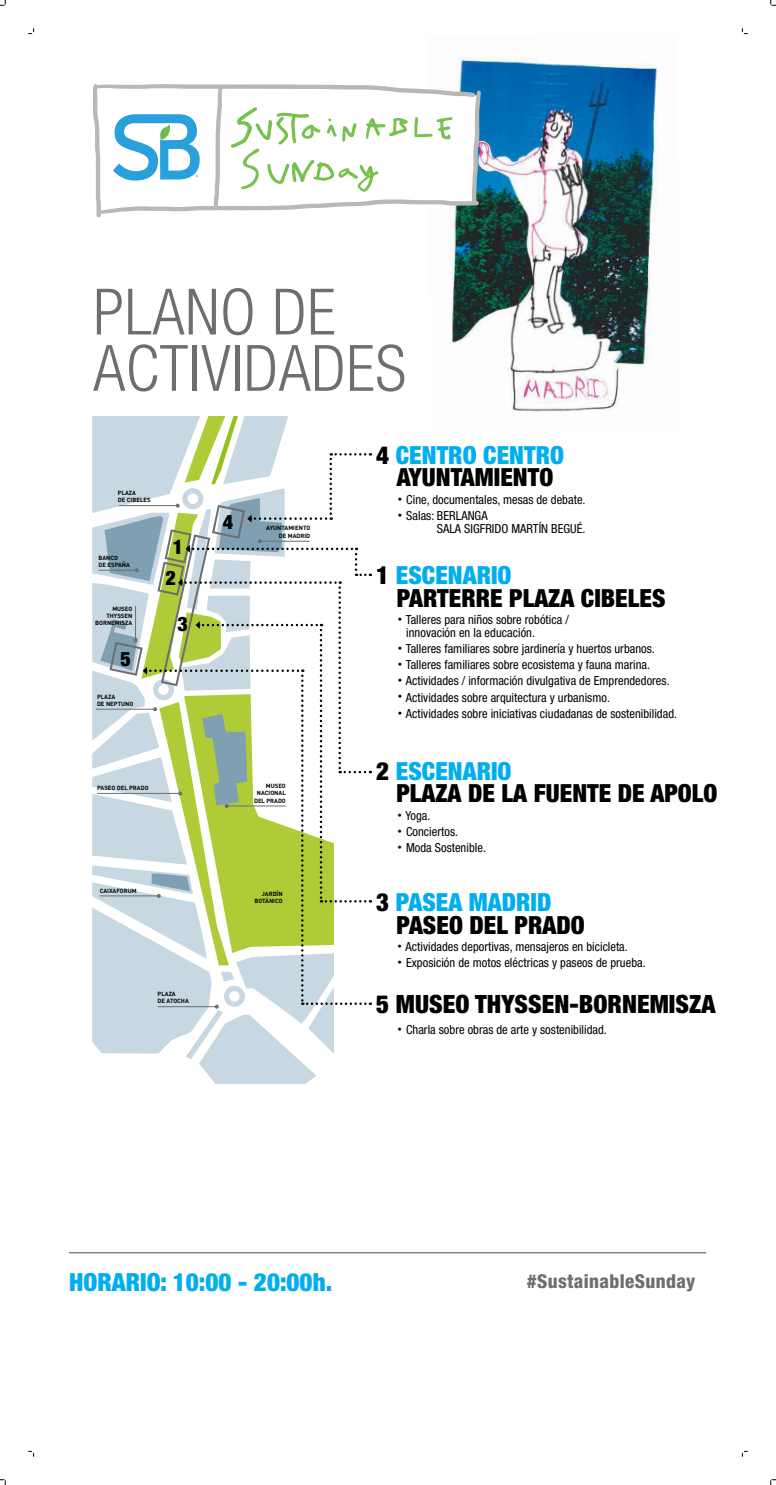
<style>
.page{position:relative;width:776px;height:1485px;background:#fff}
.page>*{position:absolute;margin:0;border:0;box-sizing:border-box;transform-origin:0 0}
.t1{font:300 condensed 63.95px/56.3px "Helvetica Neue LT Std";letter-spacing:.01em;color:#6d6e71}
.t2{font:900 condensed 25.25px "Helvetica Neue LT Std";color:#000}
.t3{font:900 condensed 25px/22.5px "Helvetica Neue LT Std";color:#000}
.t4{font:900 condensed 25px "Helvetica Neue LT Std";color:#00aeef}
.t5{font:900 condensed 20px "Helvetica Neue LT Std";color:#000}
.t6{font:800 condensed 19.15px "Helvetica Neue LT Std";letter-spacing:.02em;color:#6d6e71}
.t7{font:condensed 12.5px/16.2px "Helvetica Neue LT Std";color:#000}
.t8{font:700 6px/7.2px "DIN";color:#000}
.s1{color:#00aeef}
.s2{font-size:27px}
.s3{font-size:25px}
</style>
<div class="page">
<img style="left:451px;top:57px;width:206px;height:355px">
<svg style="left:93px;top:84px;width:388px;height:134px"></svg>
<svg style="left:414px;top:117px;width:38px;height:22px"></svg>
<svg style="left:231px;top:107px;width:177px;height:85px"></svg>
<svg style="left:113px;top:114px;width:87px;height:67px"></svg>
<hr style="left:69px;top:1252px;width:637px;height:1px;background:#6d6e71">
<svg style="left:92px;top:417px;width:279px;height:666px"></svg>
<svg style="left:28px;top:28px;width:7px;height:7px"></svg>
<svg style="left:28px;top:1451px;width:7px;height:5px"></svg>
<svg style="left:742px;top:28px;width:6px;height:7px"></svg>
<svg style="left:0;top:0;width:6px;height:6px"></svg>
<svg style="left:0;top:1479px;width:6px;height:6px"></svg>
<svg style="left:770px;top:0;width:6px;height:6px"></svg>
<svg style="left:770px;top:1479px;width:6px;height:6px"></svg>
<h1 class="t1" style="left:93px;top:283px;width:314px">PLANO DE<br>ACTIVIDADES</h1>
<p class="t8" style="left:118px;top:489px;width:34px">PLAZA<br>DE CIBELES</p>
<p class="t8" style="left:99px;top:553px;width:33px">BANCO<br>DE ESPAÑA</p>
<p class="t8" style="left:95px;top:604px;width:38px;text-align:right">MUSEO<br>THYSSEN<br>BORNEMISZA</p>
<h3 class="t5" style="left:120px;top:646px;width:12px">5</h3>
<p class="t8" style="left:97px;top:692px;width:38px">PLAZA<br>DE NEPTUNO</p>
<h3 class="t5" style="left:173px;top:534px;width:12px">1</h3>
<h3 class="t5" style="left:165px;top:565px;width:12px">2</h3>
<h3 class="t5" style="left:178px;top:611px;width:12px">3</h3>
<p class="t8" style="left:97px;top:784px;width:53px">PASEO DEL PRADO</p>
<p class="t8" style="left:100px;top:886px;width:38px">CAIXAFORUM</p>
<h3 class="t5" style="left:223px;top:509px;width:12px">4</h3>
<p class="t8" style="left:266px;top:524px;width:9px">AYUNTAMIENTO</p>
<p class="t8" style="left:279px;top:531px;width:19px">DE MADRID</p>
<p class="t8" style="left:254px;top:782px;width:33px;text-align:right">MUSEO<br>NACIONAL<br>DEL PRADO</p>
<p class="t8" style="left:254px;top:890px;width:30px;text-align:right">JARDÍN<br>BOTÁNICO</p>
<p class="t8" style="left:158px;top:990px;width:33px">PLAZA<br>DE ATOCHA</p>
<h3 class="t3" style="left:376px;top:443px;width:189px;text-align:center">4 <span class="s1">CENTRO CENTRO<br></span>AYUNTAMIENTO</h3>
<p class="t7" style="left:397px;top:491px;width:190px"><span class="s2">·</span> Cine, documentales, mesas de debate. <span class="s2">·</span> Salas: BERLANGA</p>
<p class="t7" style="left:437px;top:520px;width:150px">SALA Sigfrido Martín Begué.</p>
<h3 class="t3" style="left:397px;top:563px;width:270px;text-indent:-20px">1 <span class="s1">ESCENARIO<br></span>PARTERRE PLAZA CIBELES</h3>
<p class="t7" style="left:406px;top:613px;width:164px;line-height:12.5px;text-indent:-9px"><span class="s2">·</span> Talleres para niños sobre robótica / innovación en la educación.</p>
<p class="t7" style="left:397px;top:640px;width:282px"><span class="s2">·</span> Talleres familiares sobre jardinería y huertos urbanos.<br><span class="s2">·</span> Talleres familiares sobre ecosistema y fauna marina.<br><span class="s2">·</span> Actividades / información divulgativa de Emprendedores. <span class="s2">·</span> Actividades sobre arquitectura y urbanismo.<br><span class="s2">·</span> Actividades sobre iniciativas ciudadanas de sostenibilidad.</p>
<h3 class="t3" style="left:396px;top:759px;width:322px;text-indent:-20px">2 <span class="s1">ESCENARIO<br></span>PLAZA DE LA FUENTE DE APOLO</h3>
<p class="t7" style="left:396px;top:807px;width:91px"><span class="s2">·</span> Yoga.<br><span class="s2">·</span> Conciertos.<br><span class="s2">·</span> Moda Sostenible.</p>
<h3 class="t3" style="left:396px;top:890px;width:190px;text-indent:-20px">3 <span class="s1">PASEA MADRID<br></span>PASEO DEL PRADO</h3>
<p class="t7" style="left:396px;top:938px;width:251px"><span class="s2">·</span> Actividades deportivas, mensajeros en bicicleta.<br><span class="s2">·</span> Exposición de motos eléctricas y paseos de prueba.</p>
<h2 class="t2" style="left:376px;top:988px;width:54px"><span class="s3">5</span> MUSEO</h2>
<h2 class="t2" style="left:475px;top:988px;width:41px">THYSSEN</h2>
<h2 class="t2" style="left:569px;top:988px;width:39px">-BORNEMIS</h2>
<h2 class="t2" style="left:689px;top:988px;width:26px">ZA</h2>
<p class="t7" style="left:396px;top:1021px;width:212px"><span class="s2">·</span> Charla sobre obras de arte y sostenibilidad.</p>
<h3 class="t4" style="left:69px;top:1267px;width:265px">HORARIO: 10:00 - 20:00H.</h3>
<h3 class="t6" style="left:527px;top:1269px;width:170px">#SustainableSunday</h3>
</div>
